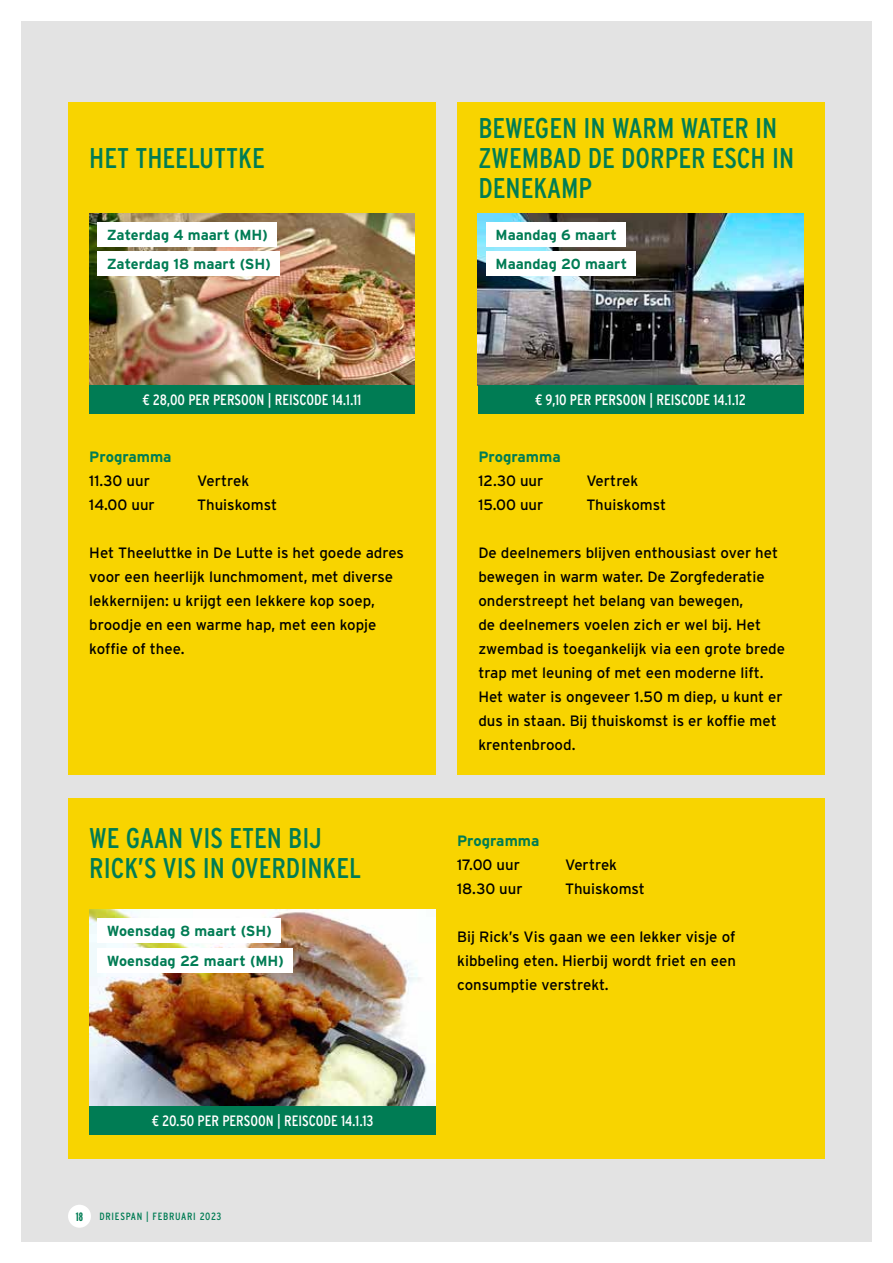
<style>
.page{position:relative;width:893px;height:1263px;background:#fff}
.page>*{position:absolute;margin:0;border:0;box-sizing:border-box;transform-origin:0 0}
.t1{font:condensed 28.5px/30px "Interstate";color:#007c54}
.t2{font:15px/24px "Interstate";color:#000}
.t3{font:condensed 15px "Interstate";color:#fff}
.t4{font:700 15px "Interstate";color:#007c54}
.t5{font:700 14.55px/28.8px "Interstate";color:#007c54}
.t6{font:12.15px "Interstate Bold Comp";color:#007c54}
.t7{font:condensed 10.5px "Interstate";letter-spacing:.07em;color:#007c54}
</style>
<div class="page">
<div style="left:21px;top:21px;width:851px;height:1221px;background:#e3e3e3"></div>
<div style="left:68px;top:1205px;width:23px;height:23px;background:#fff;border-radius:50%"></div>
<div style="left:68px;top:798px;width:757px;height:360px;background:#f8d400"></div>
<div style="left:457px;top:102px;width:368px;height:672px;background:#f8d400"></div>
<div style="left:68px;top:102px;width:368px;height:672px;background:#f8d400"></div>
<img style="left:89px;top:214px;width:326px;height:172px">
<div style="left:89px;top:386px;width:326px;height:28px;background:#007c54"></div>
<div style="left:98px;top:222px;width:179px;height:25px;background:#fff"></div>
<div style="left:98px;top:251px;width:182px;height:24px;background:#fff"></div>
<img style="left:478px;top:214px;width:325px;height:172px">
<div style="left:478px;top:386px;width:325px;height:28px;background:#007c54"></div>
<div style="left:486px;top:222px;width:140px;height:25px;background:#fff"></div>
<div style="left:486px;top:251px;width:150px;height:24px;background:#fff"></div>
<img style="left:89px;top:910px;width:347px;height:196px">
<div style="left:89px;top:1106px;width:347px;height:28px;background:#007c54"></div>
<div style="left:98px;top:918px;width:183px;height:25px;background:#fff"></div>
<div style="left:98px;top:948px;width:195px;height:25px;background:#fff"></div>
<h1 class="t1" style="left:89px;top:143px;width:177px">HET THEELUTTKE</h1>
<h1 class="t1" style="left:478px;top:113px;width:317px">BEWEGEN IN WARM WATER IN<br>ZWEMBAD DE DORPER ESCH IN<br>DENEKAMP</h1>
<p class="t5" style="left:107px;top:221px;width:165px">Zaterdag 4 maart (MH)<br>Zaterdag 18 maart (SH)</p>
<p class="t5" style="left:496px;top:221px;width:133px">Maandag 6 maart<br>Maandag 20 maart</p>
<p class="t3" style="left:143px;top:392px;width:220px">€ 28,00 PER PERSOON | REISCODE 14.1.11</p>
<p class="t3" style="left:535px;top:392px;width:212px">€ 9,10 PER PERSOON | REISCODE 14.1.12</p>
<p class="t4" style="left:89px;top:448px;width:84px">Programma</p>
<p class="t2" style="left:89px;top:469px;width:62px">11.30 uur</p>
<p class="t2" style="left:197px;top:469px;width:54px">Vertrek</p>
<p class="t2" style="left:89px;top:493px;width:67px">14.00 uur</p>
<p class="t2" style="left:197px;top:493px;width:81px">Thuiskomst</p>
<p class="t2" style="left:89px;top:541px;width:316px">Het Theeluttke in De Lutte is het goede adres voor een heerlijk lunchmoment, met diverse lekkernijen: u krijgt een lekkere kop soep, broodje en een warme hap, met een kopje koffie of thee.</p>
<p class="t4" style="left:478px;top:448px;width:84px">Programma</p>
<p class="t2" style="left:478px;top:469px;width:67px">12.30 uur</p>
<p class="t2" style="left:586px;top:469px;width:54px">Vertrek</p>
<p class="t2" style="left:478px;top:493px;width:67px">15.00 uur</p>
<p class="t2" style="left:586px;top:493px;width:81px">Thuiskomst</p>
<p class="t2" style="left:478px;top:541px;width:308px">De deelnemers blijven enthousiast over het bewegen in warm water. De Zorgfederatie onderstreept het belang van bewegen,<br>de deelnemers voelen zich er wel bij. Het zwembad is toegankelijk via een grote brede trap met leuning of met een moderne lift.<br>Het water is ongeveer 1.50 m diep, u kunt er dus in staan. Bij thuiskomst is er koffie met krentenbrood.</p>
<h1 class="t1" style="left:89px;top:823px;width:273px">WE GAAN VIS ETEN BIJ<br>RICK’S VIS IN OVERDINKEL</h1>
<p class="t4" style="left:457px;top:832px;width:84px">Programma</p>
<p class="t2" style="left:457px;top:853px;width:64px">17.00 uur</p>
<p class="t2" style="left:565px;top:853px;width:54px">Vertrek</p>
<p class="t2" style="left:457px;top:877px;width:67px">18.30 uur</p>
<p class="t2" style="left:565px;top:877px;width:81px">Thuiskomst</p>
<p class="t2" style="left:457px;top:925px;width:280px;text-align:justify">Bij Rick’s Vis gaan we een lekker visje of kibbeling eten. Hierbij wordt friet en een consumptie verstrekt.</p>
<p class="t5" style="left:107px;top:916px;width:178px;line-height:30.2px">Woensdag 8 maart (SH)<br>Woensdag 22 maart (MH)</p>
<p class="t3" style="left:152px;top:1112px;width:223px">€ 20.50 PER PERSOON | REISCODE 14.1.13</p>
<p class="t6" style="left:76px;top:1210px;width:9px">18</p>
<p class="t7" style="left:99px;top:1210px;width:123px">DRIESPAN | FEBRUARI 2023</p>
</div>
